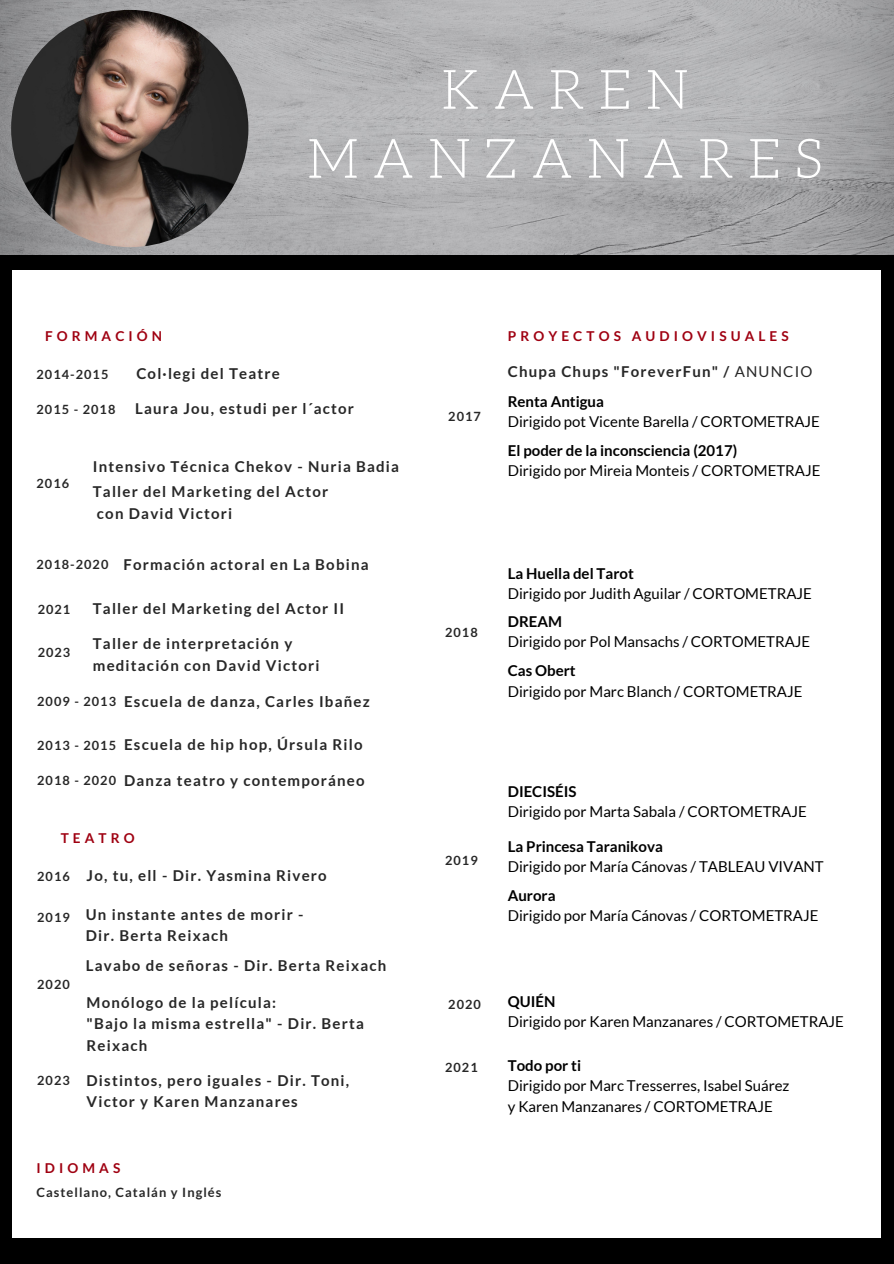
<style>
.page{position:relative;width:894px;height:1264px;background:#fff}
.page>*{position:absolute;margin:0;border:0;box-sizing:border-box;transform-origin:0 0}
.t1{font:300 54.45px/69px "Aleo";letter-spacing:.24em;color:#fff;text-align:center}
.t2{font:700 15px/21.3px "Lato";letter-spacing:.08em;color:#272727}
.t3{font:15px "Lato";color:#000}
.t4{font:700 15px "Lato";color:#000}
.t5{font:700 13.65px "Lato";letter-spacing:.3em;color:#9f0011}
.t6{font:700 12.9px "Lato";letter-spacing:.08em;color:#272727}
.t7{font:700 12.75px "Lato";letter-spacing:.08em;color:#272727}
.s1{font-weight:400}
</style>
<div class="page">
<div style="left:0;top:0;width:893px;height:1263px;background:#000"></div>
<img style="left:0;top:0;width:893px;height:254px">
<div style="left:13px;top:270px;width:867px;height:967px;background:#fff"></div>
<img style="left:11px;top:10px;width:237px;height:237px;border-radius:50%">
<p class="t1" style="left:306px;top:55px;width:517px">KAREN<br>MANZANARES</p>
<p class="t5" style="left:45px;top:328px;width:119px">FORMACIÓN</p>
<p class="t7" style="left:36px;top:366px;width:73px">2014-2015</p>
<p class="t2" style="left:136px;top:362px;width:145px">Col·legi del Teatre</p>
<p class="t5" style="left:507px;top:328px;width:282px">PROYECTOS AUDIOVISUALES</p>
<p class="t2" style="left:507px;top:361px;width:306px">Chupa Chups "ForeverFun" / <span class="s1">ANUNCIO</span></p>
<p class="t7" style="left:36px;top:401px;width:80px">2015 - 2018</p>
<p class="t2" style="left:135px;top:397px;width:220px">Laura Jou, estudi per l´actor</p>
<p class="t7" style="left:36px;top:475px;width:34px">2016</p>
<p class="t2" style="left:93px;top:455px;width:307px">Intensivo Técnica Chekov - Nuria Badia</p>
<p class="t2" style="left:93px;top:481px;width:237px">Taller del Marketing del Actor</p>
<p class="t2" style="left:97px;top:502px;width:137px">con David Victori</p>
<p class="t7" style="left:36px;top:556px;width:73px">2018-2020</p>
<p class="t2" style="left:123px;top:553px;width:246px">Formación actoral en La Bobina</p>
<p class="t7" style="left:38px;top:601px;width:34px">2021</p>
<p class="t2" style="left:93px;top:597px;width:253px">Taller del Marketing del Actor II</p>
<p class="t7" style="left:38px;top:644px;width:34px">2023</p>
<p class="t2" style="left:93px;top:633px;width:228px">Taller de interpretación y meditación con David Victori</p>
<p class="t7" style="left:37px;top:693px;width:80px">2009 - 2013</p>
<p class="t2" style="left:124px;top:690px;width:247px">Escuela de danza, Carles Ibañez</p>
<p class="t7" style="left:37px;top:737px;width:80px">2013 - 2015</p>
<p class="t2" style="left:124px;top:733px;width:240px">Escuela de hip hop, Úrsula Rilo</p>
<p class="t7" style="left:37px;top:772px;width:80px">2018 - 2020</p>
<p class="t2" style="left:124px;top:769px;width:242px">Danza teatro y contemporáneo</p>
<p class="t5" style="left:61px;top:830px;width:75px">TEATRO</p>
<p class="t7" style="left:37px;top:868px;width:34px">2016</p>
<p class="t2" style="left:87px;top:864px;width:242px">Jo, tu, ell - Dir. Yasmina Rivero</p>
<p class="t7" style="left:37px;top:909px;width:34px">2019</p>
<p class="t2" style="left:86px;top:903px;width:219px">Un instante antes de morir -</p>
<p class="t2" style="left:86px;top:924px;width:144px">Dir. Berta Reixach</p>
<p class="t7" style="left:37px;top:976px;width:34px">2020</p>
<p class="t2" style="left:86px;top:954px;width:302px">Lavabo de señoras - Dir. Berta Reixach</p>
<p class="t2" style="left:87px;top:991px;width:191px">Monólogo de la película:</p>
<p class="t2" style="left:87px;top:1012px;width:279px">"Bajo la misma estrella" - Dir. Berta<br>Reixach</p>
<p class="t7" style="left:37px;top:1072px;width:34px">2023</p>
<p class="t2" style="left:87px;top:1069px;width:264px">Distintos, pero iguales - Dir. Toni,<br>Victor y Karen Manzanares</p>
<p class="t5" style="left:36px;top:1159px;width:85px">IDIOMAS</p>
<p class="t6" style="left:36px;top:1184px;width:186px">Castellano, Catalán y Inglés</p>
<p class="t7" style="left:448px;top:408px;width:34px">2017</p>
<p class="t4" style="left:507px;top:392px;width:98px">Renta Antigua</p>
<p class="t3" style="left:507px;top:412px;width:313px">Dirigido pot Vicente Barella / CORTOMETRAJE</p>
<p class="t4" style="left:507px;top:441px;width:231px">El poder de la inconsciencia (2017)</p>
<p class="t3" style="left:507px;top:461px;width:314px">Dirigido por Mireia Monteis / CORTOMETRAJE</p>
<p class="t7" style="left:445px;top:624px;width:34px">2018</p>
<p class="t4" style="left:507px;top:564px;width:127px">La Huella del Tarot</p>
<p class="t3" style="left:507px;top:584px;width:305px">Dirigido por Judith Aguilar / CORTOMETRAJE</p>
<p class="t4" style="left:507px;top:612px;width:56px">DREAM</p>
<p class="t3" style="left:507px;top:632px;width:304px">Dirigido por Pol Mansachs / CORTOMETRAJE</p>
<p class="t4" style="left:507px;top:661px;width:69px">Cas Obert</p>
<p class="t3" style="left:507px;top:681px;width:296px">Dirigido por Marc Blanch / CORTOMETRAJE</p>
<p class="t7" style="left:445px;top:852px;width:34px">2019</p>
<p class="t4" style="left:507px;top:782px;width:70px">DIECISÉIS</p>
<p class="t3" style="left:507px;top:802px;width:300px">Dirigido por Marta Sabala / CORTOMETRAJE</p>
<p class="t4" style="left:507px;top:836px;width:157px">La Princesa Taranikova</p>
<p class="t3" style="left:507px;top:857px;width:317px">Dirigido por María Cánovas / TABLEAU VIVANT</p>
<p class="t4" style="left:507px;top:885px;width:49px">Aurora</p>
<p class="t3" style="left:507px;top:906px;width:312px">Dirigido por María Cánovas / CORTOMETRAJE</p>
<p class="t7" style="left:448px;top:996px;width:34px">2020</p>
<p class="t4" style="left:507px;top:992px;width:49px">QUIÉN</p>
<p class="t3" style="left:507px;top:1012px;width:337px">Dirigido por Karen Manzanares / CORTOMETRAJE</p>
<p class="t4" style="left:507px;top:1056px;width:75px">Todo por ti</p>
<p class="t3" style="left:507px;top:1076px;width:283px">Dirigido por Marc Tresserres, Isabel Suárez</p>
<p class="t3" style="left:507px;top:1096px;width:266px">y Karen Manzanares / CORTOMETRAJE</p>
<p class="t7" style="left:445px;top:1059px;width:34px">2021</p>
</div>
